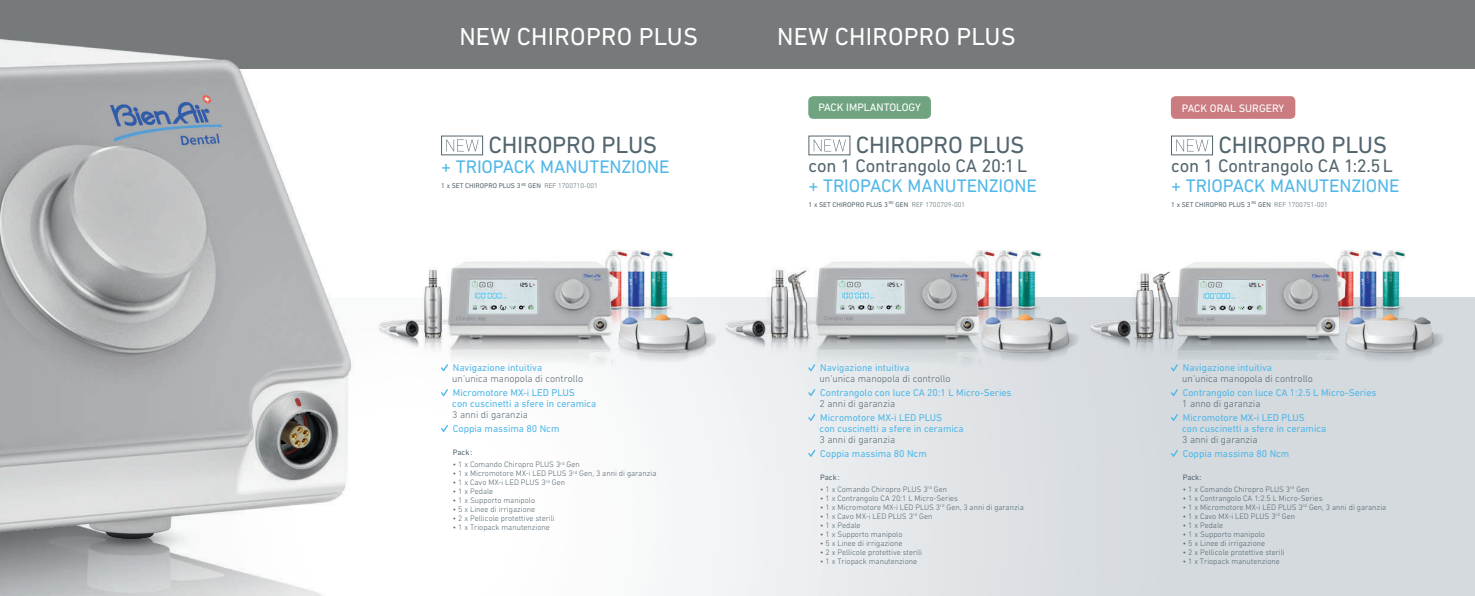
<style>
.page{position:relative;width:1475px;height:596px;background:#fff}
.page>*{position:absolute;margin:0;border:0;box-sizing:border-box;transform-origin:0 0}
.t1{font:25px "DIN Next W1 G";letter-spacing:.01em;color:#fff}
.t2{font:23.9px "DIN Next W1 G";letter-spacing:-.01em;color:#53656e}
.t3{font:18.5px "DIN Next W1 G";letter-spacing:-.01em;color:#50b7e8}
.t4{font:18.5px "DIN Next W1 G";letter-spacing:-.01em;color:#53656e}
.t5{font:11px "DIN Next LT Pro";color:#fff}
.t6{font:10px/11px "DIN Next W1 G";color:#50b7e8}
.t7{font:300 10px "DIN Next W1 G";color:#53656e}
.t8{font:300 8px "DIN Next W1 G";color:#53656e}
.t9{font:8px "DIN Next W1 G";color:#53656e}
.t10{font:7px "DIN Next LT Pro";color:#53656e}
.s1{font-family:"DIN Next W1 G";font-weight:300}
.s2{font-weight:300}
</style>
<div class="page">
<img style="left:442px;top:298px;width:1032px;height:297px">
<div style="left:0;top:0;width:1474px;height:68px;background:#767a7b"></div>
<img style="left:0;top:39px;width:367px;height:556px">
<svg style="left:813px;top:139px;width:32px;height:12px"></svg>
<svg style="left:1176px;top:139px;width:32px;height:12px"></svg>
<svg style="left:808px;top:389px;width:7px;height:7px"></svg>
<svg style="left:808px;top:413px;width:7px;height:7px"></svg>
<svg style="left:808px;top:449px;width:7px;height:7px"></svg>
<svg style="left:1170px;top:364px;width:7px;height:7px"></svg>
<svg style="left:1170px;top:389px;width:7px;height:7px"></svg>
<svg style="left:1170px;top:413px;width:7px;height:7px"></svg>
<svg style="left:1170px;top:449px;width:7px;height:7px"></svg>
<img style="left:1000px;top:250px;width:44px;height:82px">
<svg style="left:1018px;top:251px;width:7px;height:10px"></svg>
<img style="left:1000px;top:332px;width:81px;height:36px">
<img style="left:1000px;top:314px;width:23px;height:11px">
<img style="left:719px;top:250px;width:281px;height:132px">
<div style="left:441px;top:136px;width:42px;height:19px;border:1px solid #53656e"></div>
<svg style="left:446px;top:139px;width:32px;height:12px"></svg>
<svg style="left:441px;top:389px;width:7px;height:7px"></svg>
<svg style="left:441px;top:424px;width:7px;height:7px"></svg>
<img style="left:633px;top:250px;width:44px;height:82px">
<svg style="left:651px;top:251px;width:7px;height:9px"></svg>
<img style="left:633px;top:332px;width:86px;height:36px">
<img style="left:633px;top:314px;width:27px;height:11px">
<img style="left:351px;top:214px;width:282px;height:168px">
<div style="left:808px;top:96px;width:122px;height:23px;background:#70a481;border-radius:5px"></div>
<div style="left:1170px;top:96px;width:124px;height:23px;background:#ca7c81;border-radius:5px"></div>
<img style="left:1360px;top:250px;width:48px;height:82px">
<svg style="left:1383px;top:251px;width:7px;height:9px"></svg>
<img style="left:1345px;top:332px;width:100px;height:36px">
<img style="left:1360px;top:314px;width:28px;height:5px">
<img style="left:1083px;top:274px;width:77px;height:107px">
<img style="left:1141px;top:271px;width:44px;height:92px">
<img style="left:1175px;top:250px;width:185px;height:109px">
<img style="left:1181px;top:262px;width:81px;height:7px">
<h1 class="t1" style="left:459px;top:22px;width:240px">NEW CHIROPRO PLUS</h1>
<h1 class="t1" style="left:777px;top:22px;width:240px">NEW CHIROPRO PLUS</h1>
<h2 class="t2" style="left:488px;top:131px;width:170px">CHIROPRO PLUS</h2>
<h3 class="t3" style="left:441px;top:156px;width:230px">+ TRIOPACK MANUTENZIONE</h3>
<p class="t10" style="left:441px;top:181px;width:158px">1 x SET CHIROPRO PLUS 3 <sup>RD</sup> GEN <span class="s1">REF 1700710-001</span></p>
<p class="t6" style="left:453px;top:362px;width:91px">Navigazione intuitiva</p>
<p class="t7" style="left:452px;top:373px;width:132px">un’unica manopola di controllo</p>
<p class="t6" style="left:452px;top:387px;width:146px">Micromotore MX-i LED PLUS<br>con cuscinetti a sfere in ceramica</p>
<p class="t7" style="left:452px;top:409px;width:77px">3 anni di garanzia</p>
<p class="t6" style="left:453px;top:422px;width:108px">Coppia massima 80 Ncm</p>
<p class="t9" style="left:453px;top:447px;width:21px">Pack:</p>
<p class="t8" style="left:453px;top:459px;width:128px">• 1 x Comando Chiropro PLUS 3<sup>rd</sup> Gen</p>
<p class="t8" style="left:453px;top:468px;width:205px">• 1 x Micromotore MX-i LED PLUS 3<sup>rd</sup> Gen, 3 anni di garanzia</p>
<p class="t8" style="left:453px;top:477px;width:114px">• 1 x Cavo MX-i LED PLUS 3<sup>rd</sup> Gen</p>
<p class="t8" style="left:453px;top:486px;width:42px">• 1 x Pedale</p>
<p class="t8" style="left:453px;top:495px;width:84px">• 1 x Supporto manipolo</p>
<p class="t8" style="left:453px;top:504px;width:84px">• 5 x Linee di irrigazione</p>
<p class="t8" style="left:453px;top:513px;width:103px">• 2 x Pellicole protettive sterili</p>
<p class="t8" style="left:453px;top:522px;width:98px">• 1 x Triopack manutenzione</p>
<h3 class="t5" style="left:818px;top:101px;width:104px">PACK IMPLANTOLOGY</h3>
<h3 class="t5" style="left:1181px;top:101px;width:104px">PACK ORAL SURGERY</h3>
<h2 class="t2" style="left:855px;top:131px;width:170px">CHIROPRO PLUS</h2>
<h3 class="t4" style="left:808px;top:155px;width:220px">con 1 Contrangolo CA 20:1L</h3>
<h3 class="t3" style="left:808px;top:175px;width:230px">+ TRIOPACK MANUTENZIONE</h3>
<p class="t10" style="left:808px;top:200px;width:158px">1 x SET CHIROPRO PLUS 3 <sup>RD</sup> GEN <span class="s1">REF 1700709-001</span></p>
<p class="t6" style="left:820px;top:362px;width:91px">Navigazione intuitiva</p>
<p class="t7" style="left:819px;top:373px;width:132px">un’unica manopola di controllo</p>
<p class="t6" style="left:820px;top:387px;width:193px">Contrangolo con luce CA 20:1 L Micro-Series</p>
<p class="t7" style="left:819px;top:398px;width:77px">2 anni di garanzia</p>
<p class="t6" style="left:819px;top:411px;width:146px">Micromotore MX-i LED PLUS<br>con cuscinetti a sfere in ceramica</p>
<p class="t7" style="left:819px;top:433px;width:77px">3 anni di garanzia</p>
<p class="t6" style="left:820px;top:447px;width:108px">Coppia massima 80 Ncm</p>
<h2 class="t2" style="left:1218px;top:131px;width:170px">CHIROPRO PLUS</h2>
<h3 class="t4" style="left:1170px;top:155px;width:223px">con 1 Contrangolo CA 1:2.5L</h3>
<h3 class="t3" style="left:1170px;top:175px;width:230px">+ TRIOPACK MANUTENZIONE</h3>
<p class="t10" style="left:1170px;top:200px;width:158px">1 x SET CHIROPRO PLUS 3 <sup>RD</sup> GEN <span class="s2">REF 1700751-001</span></p>
<p class="t6" style="left:1182px;top:362px;width:91px">Navigazione intuitiva</p>
<p class="t7" style="left:1181px;top:373px;width:132px">un’unica manopola di controllo</p>
<p class="t6" style="left:1182px;top:387px;width:195px">Contrangolo con luce CA 1:2.5 L Micro-Series</p>
<p class="t7" style="left:1181px;top:398px;width:80px">1 anno di garanzia</p>
<p class="t6" style="left:1181px;top:411px;width:146px">Micromotore MX-i LED PLUS<br>con cuscinetti a sfere in ceramica</p>
<p class="t7" style="left:1181px;top:433px;width:77px">3 anni di garanzia</p>
<p class="t6" style="left:1182px;top:447px;width:108px">Coppia massima 80 Ncm</p>
<p class="t9" style="left:820px;top:472px;width:21px">Pack:</p>
<p class="t9" style="left:1182px;top:472px;width:20px">Pack:</p>
<p class="t8" style="left:820px;top:484px;width:128px">• 1 x Comando Chiropro PLUS 3<sup>rd</sup> Gen</p>
<p class="t8" style="left:820px;top:493px;width:139px">• 1 x Contrangolo CA 20:1 L Micro-Series</p>
<p class="t8" style="left:820px;top:502px;width:205px">• 1 x Micromotore MX-i LED PLUS 3<sup>rd</sup> Gen, 3 anni di garanzia</p>
<p class="t8" style="left:820px;top:511px;width:114px">• 1 x Cavo MX-i LED PLUS 3<sup>rd</sup> Gen</p>
<p class="t8" style="left:820px;top:520px;width:42px">• 1 x Pedale</p>
<p class="t8" style="left:820px;top:529px;width:84px">• 1 x Supporto manipolo</p>
<p class="t8" style="left:820px;top:538px;width:84px">• 5 x Linee di irrigazione</p>
<p class="t8" style="left:820px;top:547px;width:103px">• 2 x Pellicole protettive sterili</p>
<p class="t8" style="left:820px;top:556px;width:98px">• 1 x Triopack manutenzione</p>
<p class="t8" style="left:1182px;top:484px;width:128px">• 1 x Comando Chiropro PLUS 3<sup>rd</sup> Gen</p>
<p class="t8" style="left:1182px;top:493px;width:141px">• 1 x Contrangolo CA 1:2.5 L Micro-Series</p>
<p class="t8" style="left:1182px;top:502px;width:205px">• 1 x Micromotore MX-i LED PLUS 3<sup>rd</sup> Gen, 3 anni di garanzia</p>
<p class="t8" style="left:1182px;top:511px;width:114px">• 1 x Cavo MX-i LED PLUS 3<sup>rd</sup> Gen</p>
<p class="t8" style="left:1182px;top:520px;width:42px">• 1 x Pedale</p>
<p class="t8" style="left:1182px;top:529px;width:84px">• 1 x Supporto manipolo</p>
<p class="t8" style="left:1182px;top:538px;width:84px">• 5 x Linee di irrigazione</p>
<p class="t8" style="left:1182px;top:547px;width:103px">• 2 x Pellicole protettive sterili</p>
<p class="t8" style="left:1182px;top:556px;width:98px">• 1 x Triopack manutenzione</p>
</div>
